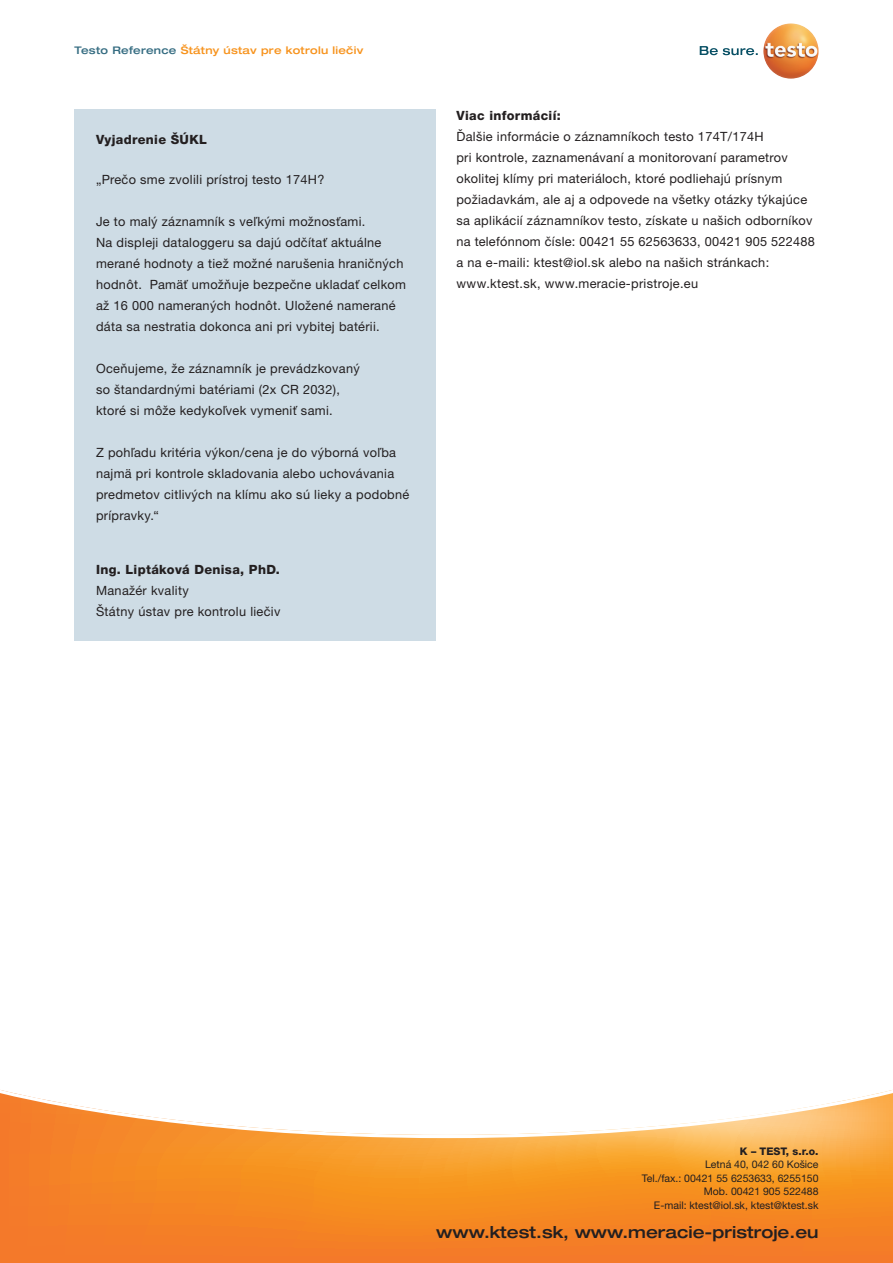
<style>
.page{position:relative;width:893px;height:1263px;background:#fff}
.page>*{position:absolute;margin:0;border:0;box-sizing:border-box;transform-origin:0 0}
.t1{font:500 expanded 16.5px "Helvetica Neue LTW1 G";color:#231f20}
.t2{font:12.75px/21px "Helvetica Neue LTW1 G";letter-spacing:.025em;color:#231f20}
.t3{font:800 12.75px "Helvetica Neue LTW1 G";letter-spacing:.025em;color:#231f20}
.t4{font:10.5px/13.5px "Helvetica Neue LTW1 G";color:#231f20;text-align:right}
.t5{font:500 expanded 10.5px "Helvetica Neue LTW1 G";letter-spacing:.025em;color:#f7931d}
.t6{font:800 10.5px "Helvetica Neue LTW1 G";color:#231f20}
.s1{color:#356c81}
</style>
<div class="page">
<svg style="left:700px;top:46px;width:58px;height:9px"></svg>
<img style="left:763px;top:23px;width:56px;height:56px;border-radius:28px">
<svg style="left:0;top:1090px;width:893px;height:173px"></svg>
<div style="left:75px;top:109px;width:361px;height:532px;background:#cedce5"></div>
<p class="t5" style="left:74px;top:43px;width:290px"><span class="s1">Testo Reference</span> Štátny ústav pre kotrolu liečiv</p>
<p class="t3" style="left:96px;top:132px;width:112px">Vyjadrenie ŠÚKL</p>
<p class="t2" style="left:96px;top:169px;width:230px">„Prečo sme zvolili prístroj testo 174H?</p>
<p class="t2" style="left:96px;top:211px;width:311px">Je to malý záznamník s veľkými možnosťami.<br>Na displeji dataloggeru sa dajú odčítať aktuálne merané hodnoty a tiež možné narušenia hraničných hodnôt. Pamäť umožňuje bezpečne ukladať celkom až 16 000 nameraných hodnôt. Uložené namerané dáta sa nestratia dokonca ani pri vybitej batérii.</p>
<p class="t2" style="left:96px;top:358px;width:265px">Oceňujeme, že záznamník je prevádzkovaný so štandardnými batériami (2x CR 2032), ktoré si môže kedykoľvek vymeniť sami.</p>
<p class="t2" style="left:96px;top:442px;width:315px">Z pohľadu kritéria výkon/cena je do výborná voľba najmä pri kontrole skladovania alebo uchovávania predmetov citlivých na klímu ako sú lieky a podobné prípravky.“</p>
<p class="t3" style="left:96px;top:562px;width:185px">Ing. Liptáková Denisa, PhD.</p>
<p class="t2" style="left:96px;top:580px;width:186px">Manažér kvality<br>Štátny ústav pre kontrolu liečiv</p>
<p class="t3" style="left:456px;top:108px;width:106px">Viac informácií:</p>
<p class="t2" style="left:456px;top:126px;width:360px">Ďalšie informácie o záznamníkoch testo 174T/174H<br>pri kontrole, zaznamenávaní a monitorovaní parametrov okolitej klímy pri materiáloch, ktoré podliehajú prísnym požiadavkám, ale aj a odpovede na všetky otázky týkajúce sa aplikácií záznamníkov testo, získate u našich odborníkov na telefónnom čísle: 00421 55 62563633, 00421 905 522488 a na e-maili: ktest@iol.sk alebo na našich stránkach: www.ktest.sk, www.meracie-pristroje.eu</p>
<p class="t6" style="left:740px;top:1145px;width:80px">K – TEST, s.r.o.</p>
<p class="t4" style="left:642px;top:1158px;width:178px">Letná 40, 042 60 Košice<br>Tel./fax.: 00421 55 6253633, 6255150<br>Mob. 00421 905 522488<br>E-mail: ktest@iol.sk, ktest@ktest.sk</p>
<p class="t1" style="left:436px;top:1221px;width:384px">www.ktest.sk, www.meracie-pristroje.eu</p>
</div>
